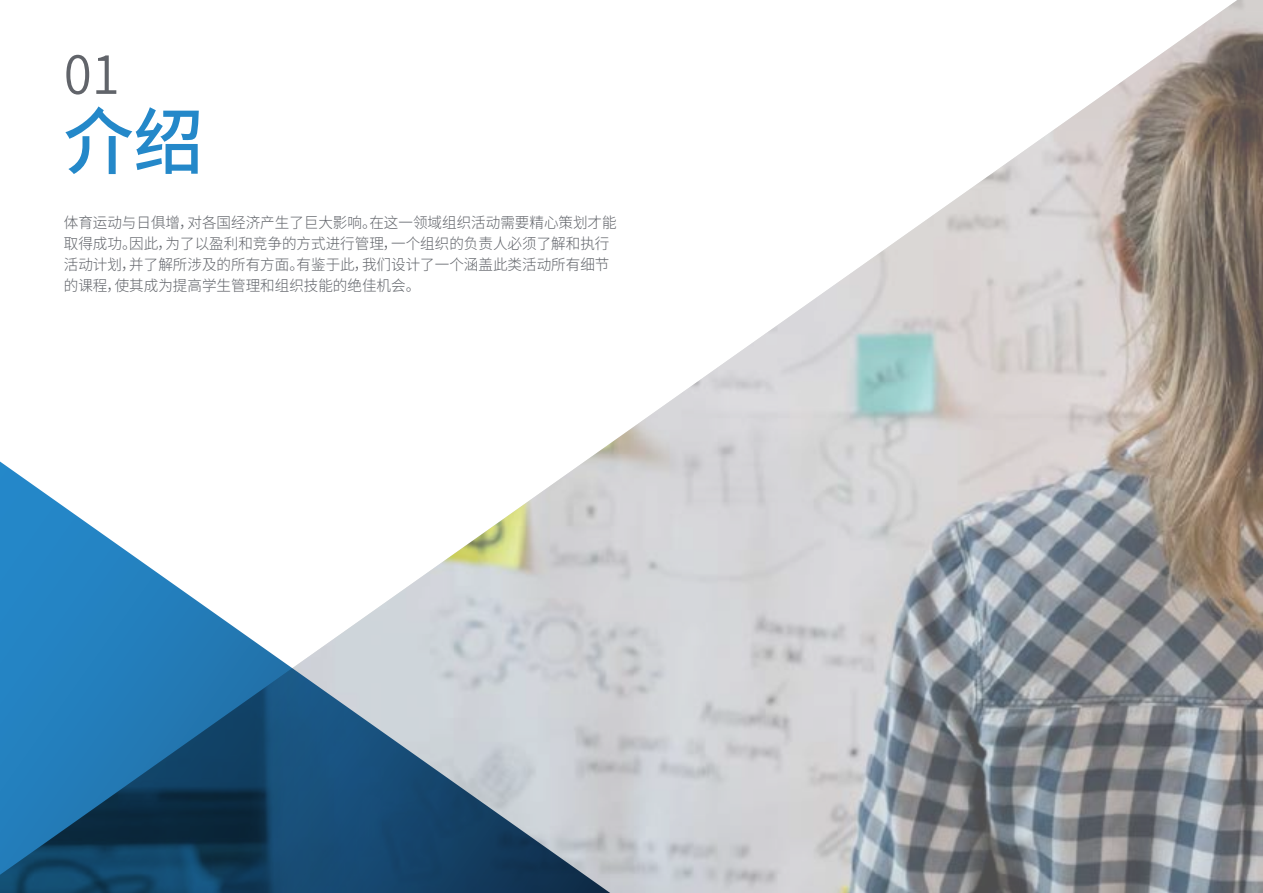
<style>
.page{position:relative;width:1263px;height:893px;background:#fff}
.page>*{position:absolute;margin:0;border:0;box-sizing:border-box;transform-origin:0 0}
.t1{font:500 72px "Source Han Sans CN";color:#2488c9}
.t2{font:52.5px "Source Han Sans CN";color:#61646a}
.t3{font:300 15px/21px "Source Han Sans CN";color:#61646a}
</style>
<div class="page">
<img style="left:607px;top:0;width:656px;height:893px">
<svg style="left:0;top:446px;width:640px;height:447px"></svg>
<h2 class="t2" style="left:64px;top:45px;width:57px">01</h2>
<h1 class="t1" style="left:64px;top:101px;width:141px">介绍</h1>
<p class="t3" style="left:64px;top:212px;width:554px">体育运动与日俱增，对各国经济产生了巨大影响。在这一领域组织活动需要精心策划才能取得成功。因此，为了以盈利和竞争的方式进行管理，一个组织的负责人必须了解和执行活动计划，并了解所涉及的所有方面。有鉴于此，我们设计了一个涵盖此类活动所有细节的课程，使其成为提高学生管理和组织技能的绝佳机会。</p>
</div>
